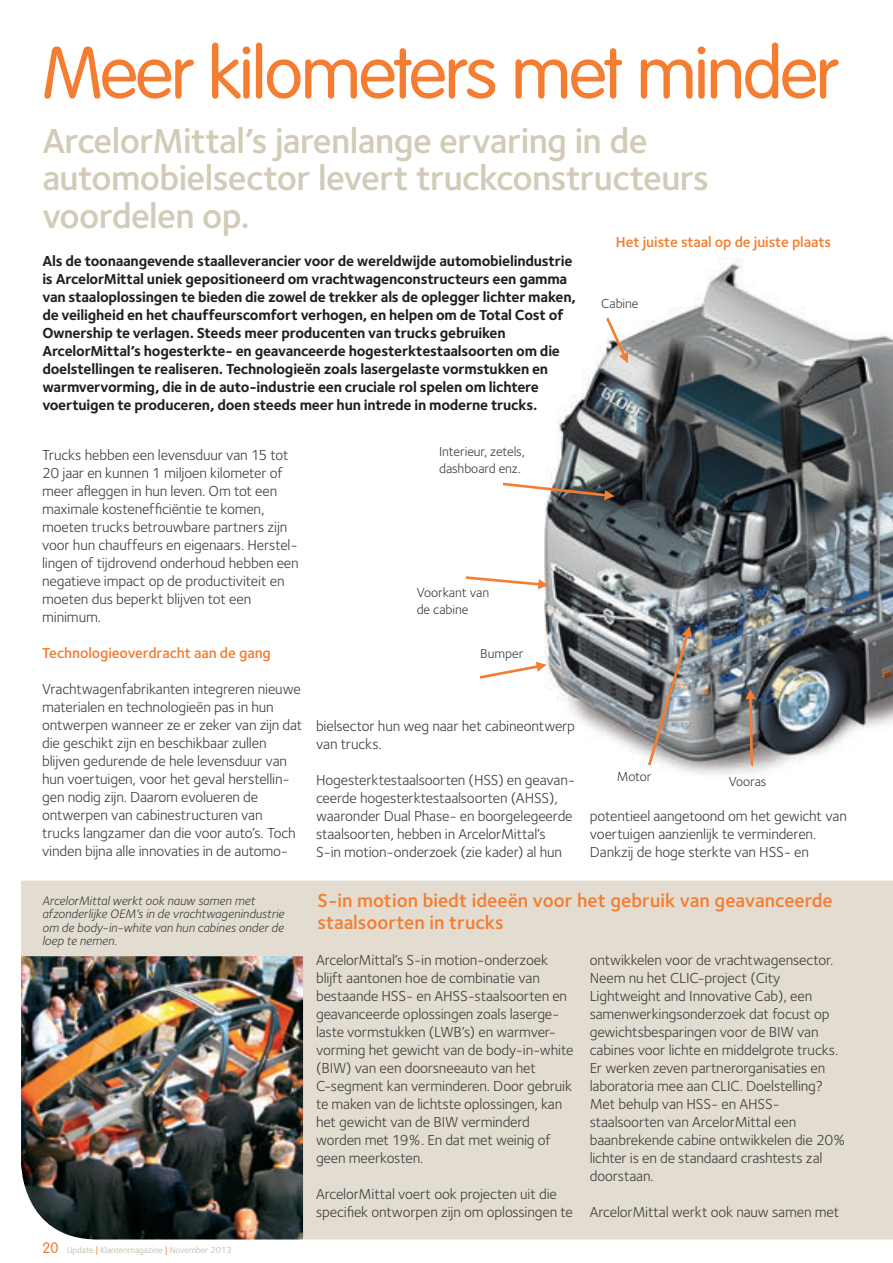
<style>
.page{position:relative;width:893px;height:1263px;background:#fff}
.page>*{position:absolute;margin:0;border:0;box-sizing:border-box;transform-origin:0 0}
.t1{font:300 72px "VAG Rounded";letter-spacing:-.03em;color:#f47d31}
.t2{font:36px/37.5px "Foundry Sterling Demi CE";letter-spacing:-.015em;color:#d2cbb8}
.t3{font:19.5px/22.5px "Foundry Sterling Demi CE";color:#f47d31}
.t4{font:15px/18px "Foundry Sterling Book CE";letter-spacing:-.01em;color:#3e3e3f}
.t5{font:15px/18px "Foundry Sterling Bold CE";letter-spacing:-.015em;color:#231f20}
.t6{font:15px "Foundry Sterling Demi CE";letter-spacing:-.005em;color:#f47d31}
.t7{font:13.5px/16.5px "Foundry Sterling Book CE";letter-spacing:-.005em;color:#3e3e3f}
.t8{font:12.75px/13.5px "Foundry Sterling Book Italic CE";letter-spacing:-.005em;color:#3e3e3f}
.t9{font:9px "Foundry Sterling Book CE";color:#bcb4a4}
.s1{font-family:"VAG Rounded";font-weight:300;font-size:15px;color:#f47d31}
.s2{font-size:12px;color:#f47d31}
</style>
<div class="page">
<img style="left:536px;top:259px;width:356px;height:516px">
<svg style="left:583px;top:304px;width:47px;height:60px"></svg>
<svg style="left:563px;top:639px;width:2px;height:61px"></svg>
<svg style="left:480px;top:662px;width:66px;height:22px"></svg>
<svg style="left:466px;top:569px;width:82px;height:20px"></svg>
<svg style="left:503px;top:466px;width:111px;height:34px"></svg>
<img style="left:625px;top:626px;width:86px;height:145px">
<div style="left:21px;top:881px;width:871px;height:358px;background:#e2ddd0"></div>
<img style="left:21px;top:956px;width:282px;height:283px">
<svg style="left:745px;top:689px;width:10px;height:86px"></svg>
<h1 class="t1" style="left:42px;top:32px;width:797px">Meer kilometers met minder</h1>
<h2 class="t2" style="left:42px;top:125px;width:668px">ArcelorMittal’s jarenlange ervaring in de automobielsector levert truckconstructeurs voordelen op.</h2>
<p class="t5" style="left:42px;top:254px;width:535px">Als de toonaangevende staalleverancier voor de wereldwijde automobielindustrie is ArcelorMittal uniek gepositioneerd om vrachtwagenconstructeurs een gamma van staaloplossingen te bieden die zowel de trekker als de oplegger lichter maken, de veiligheid en het chauffeurscomfort verhogen, en helpen om de Total Cost of Ownership te verlagen. Steeds meer producenten van trucks gebruiken ArcelorMittal’s hogesterkte- en geavanceerde hogesterktestaalsoorten om die doelstellingen te realiseren. Technologieën zoals lasergelaste vormstukken en warmvervorming, die in de auto-industrie een cruciale rol spelen om lichtere voertuigen te produceren, doen steeds meer hun intrede in moderne trucks.</p>
<p class="t6" style="left:616px;top:236px;width:217px">Het juiste staal op de juiste plaats</p>
<p class="t7" style="left:601px;top:296px;width:39px">Cabine</p>
<p class="t4" style="left:42px;top:447px;width:258px">Trucks hebben een levensduur van 15 tot 20 jaar en kunnen 1 miljoen kilometer of meer afleggen in hun leven. Om tot een maximale kostenefficiëntie te komen, moeten trucks betrouwbare partners zijn voor hun chauffeurs en eigenaars. Herstel&shy;lingen of tijdrovend onderhoud hebben een negatieve impact op de productiviteit en moeten dus beperkt blijven tot een minimum.</p>
<p class="t6" style="left:42px;top:647px;width:230px">Technologieoverdracht aan de gang</p>
<p class="t4" style="left:42px;top:681px;width:262px">Vrachtwagenfabrikanten integreren nieuwe materialen en technologieën pas in hun ontwerpen wanneer ze er zeker van zijn dat die geschikt zijn en beschikbaar zullen blijven gedurende de hele levensduur van hun voertuigen, voor het geval herstellin&shy;gen nodig zijn. Daarom evolueren de ontwerpen van cabinestructuren van trucks langzamer dan die voor auto’s. Toch vinden bijna alle innovaties in de automo-</p>
<p class="t8" style="left:42px;top:895px;width:244px">ArcelorMittal werkt ook nauw samen met afzonderlijke OEM’s in de vrachtwagenindustrie om de body-in-white van hun cabines onder de loep te nemen.</p>
<p class="t9" style="left:42px;top:1247px;width:191px"><span class="s1">20</span> Update <span class="s2">l</span> Klantenmagazine <span class="s2">l</span> November 2013</p>
<p class="t7" style="left:439px;top:445px;width:87px">Interieur, zetels, dashboard enz.</p>
<p class="t7" style="left:416px;top:586px;width:74px">Voorkant van de cabine</p>
<p class="t7" style="left:480px;top:647px;width:45px">Bumper</p>
<p class="t4" style="left:316px;top:718px;width:260px">bielsector hun weg naar het cabineontwerp van trucks.</p>
<p class="t4" style="left:316px;top:772px;width:260px">Hogesterktestaalsoorten (HSS) en geavan&shy;ceerde hogesterktestaalsoorten (AHSS), waaronder Dual Phase- en boorgelegeerde staalsoorten, hebben in ArcelorMittal’s<br>S-in motion-onderzoek (zie kader) al hun</p>
<p class="t7" style="left:616px;top:770px;width:36px">Motor</p>
<p class="t7" style="left:728px;top:774px;width:39px">Vooras</p>
<p class="t4" style="left:590px;top:808px;width:258px">potentieel aangetoond om het gewicht van voertuigen aanzienlijk te verminderen.<br>Dankzij de hoge sterkte van HSS- en</p>
<h3 class="t3" style="left:317px;top:891px;width:516px">S-in motion biedt ideeën voor het gebruik van geavanceerde staalsoorten in trucks</h3>
<p class="t4" style="left:316px;top:952px;width:259px">ArcelorMittal’s S-in motion-onderzoek blijft aantonen hoe de combinatie van bestaande HSS- en AHSS-staalsoorten en geavanceerde oplossingen zoals laserge&shy;laste vormstukken (LWB’s) en warmver&shy;vorming het gewicht van de body-in-white (BIW) van een doorsneeauto van het C-segment kan verminderen. Door gebruik te maken van de lichtste oplossingen, kan het gewicht van de BIW verminderd worden met 19%. En dat met weinig of geen meerkosten.</p>
<p class="t4" style="left:316px;top:1186px;width:258px">ArcelorMittal voert ook projecten uit die specifiek ontworpen zijn om oplossingen te</p>
<p class="t4" style="left:589px;top:952px;width:256px">ontwikkelen voor de vrachtwagensector.<br>Neem nu het CLIC-project (City Lightweight and Innovative Cab), een samenwerkingsonderzoek dat focust op gewichtsbesparingen voor de BIW van cabines voor lichte en middelgrote trucks.<br>Er werken zeven partnerorganisaties en laboratoria mee aan CLIC. Doelstelling?<br>Met behulp van HSS- en AHSS&shy;staalsoorten van ArcelorMittal een baanbrekende cabine ontwikkelen die 20% lichter is en de standaard crashtests zal doorstaan.</p>
<p class="t4" style="left:589px;top:1204px;width:251px">ArcelorMittal werkt ook nauw samen met</p>
</div>
